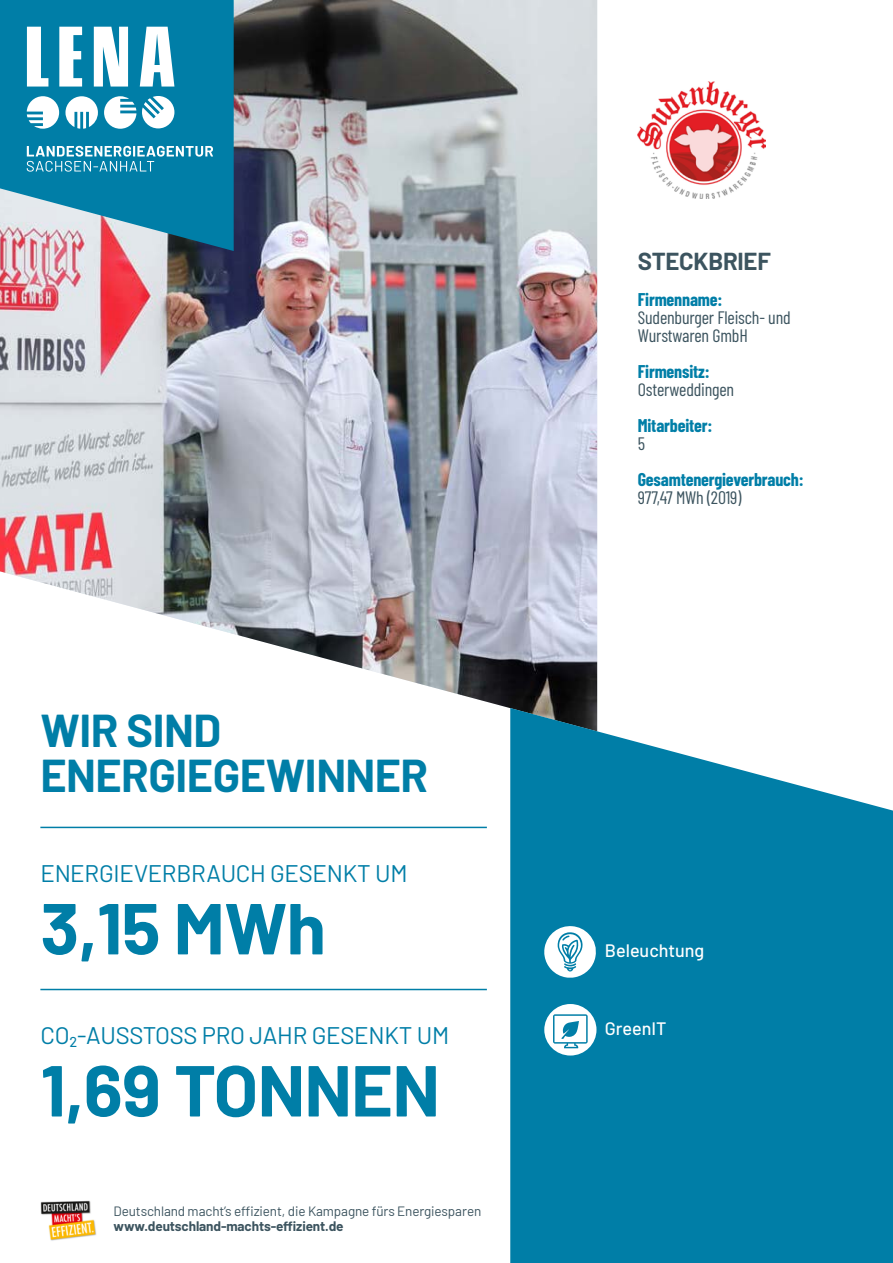
<style>
.page{position:relative;width:893px;height:1263px;background:#fff}
.page>*{position:absolute;margin:0;border:0;box-sizing:border-box;transform-origin:0 0}
.t1{font:700 72px "Barlow";letter-spacing:-.01em;color:#007ea7}
.t2{font:700 45px/45px "Barlow";letter-spacing:-.01em;color:#007ea7}
.t3{font:24px "Barlow";letter-spacing:-.01em;color:#007ea7}
.t4{font:700 24px "Barlow";letter-spacing:-.01em;color:#3c545f}
.t5{font:18px/18px "Barlow Condensed";letter-spacing:-.01em;color:#3c545f}
.t6{font:700 18px "Barlow Condensed";letter-spacing:-.01em;color:#007ea7}
.t7{font:500 18px "Barlow";color:#fff}
.t8{font:13.5px "Barlow";letter-spacing:-.01em;color:#3c545f}
.t9{font:700 13.5px "Barlow";letter-spacing:-.01em;color:#3c545f}
</style>
<div class="page">
<img style="left:0;top:0;width:597px;height:708px">
<svg style="left:510px;top:708px;width:383px;height:555px;background:#1789ae"></svg>
<svg style="left:0;top:0;width:234px;height:251px;background:#2489ac"></svg>
<svg style="left:27px;top:146px;width:186px;height:26px;background:#43a0be"></svg>
<svg style="left:27px;top:27px;width:21px;height:60px"></svg>
<svg style="left:59px;top:27px;width:23px;height:60px"></svg>
<svg style="left:94px;top:27px;width:34px;height:60px"></svg>
<svg style="left:140px;top:27px;width:34px;height:60px"></svg>
<svg style="left:27px;top:96px;width:32px;height:33px"></svg>
<svg style="left:104px;top:96px;width:32px;height:33px"></svg>
<svg style="left:142px;top:96px;width:32px;height:32px"></svg>
<svg style="left:65px;top:96px;width:33px;height:33px"></svg>
<hr style="left:40px;top:827px;width:447px;height:1px;background:#007ea7">
<hr style="left:40px;top:989px;width:447px;height:1px;background:#007ea7">
<img style="left:638px;top:82px;width:127px;height:117px">
<svg style="left:544px;top:925px;width:53px;height:53px"></svg>
<img style="left:40px;top:1200px;width:57px;height:41px">
<svg style="left:544px;top:1004px;width:52px;height:51px"></svg>
<h2 class="t2" style="left:40px;top:705px;width:389px">WIR SIND<br>ENERGIEGEWINNER</h2>
<h3 class="t3" style="left:40px;top:856px;width:369px">ENERGIEVERBRAUCH GESENKT UM</h3>
<h1 class="t1" style="left:40px;top:875px;width:287px">3,15 MWh</h1>
<h3 class="t3" style="left:40px;top:1018px;width:410px">CO2-AUSSTOSS PRO JAHR GESENKT UM</h3>
<h1 class="t1" style="left:40px;top:1037px;width:401px">1,69 TONNEN</h1>
<p class="t8" style="left:114px;top:1202px;width:369px">Deutschland macht’s effizient, die Kampagne fürs Energiesparen</p>
<p class="t9" style="left:114px;top:1216px;width:232px">www.deutschland-machts-effizient.de</p>
<h3 class="t4" style="left:638px;top:244px;width:134px">STECKBRIEF</h3>
<p class="t6" style="left:638px;top:287px;width:86px">Firmenname:</p>
<p class="t5" style="left:638px;top:307px;width:154px">Sudenburger Fleisch- und<br>Wurstwaren GmbH</p>
<p class="t6" style="left:638px;top:359px;width:73px">Firmensitz:</p>
<p class="t5" style="left:638px;top:379px;width:98px">Osterweddingen</p>
<p class="t6" style="left:638px;top:413px;width:76px">Mitarbeiter:</p>
<p class="t5" style="left:638px;top:433px;width:9px">5</p>
<p class="t6" style="left:638px;top:467px;width:167px">Gesamtenergieverbrauch:</p>
<p class="t5" style="left:638px;top:488px;width:105px">977,47 MWh (2019)</p>
<p class="t7" style="left:605px;top:938px;width:101px">Beleuchtung</p>
<p class="t7" style="left:605px;top:1016px;width:63px">GreenIT</p>
</div>
